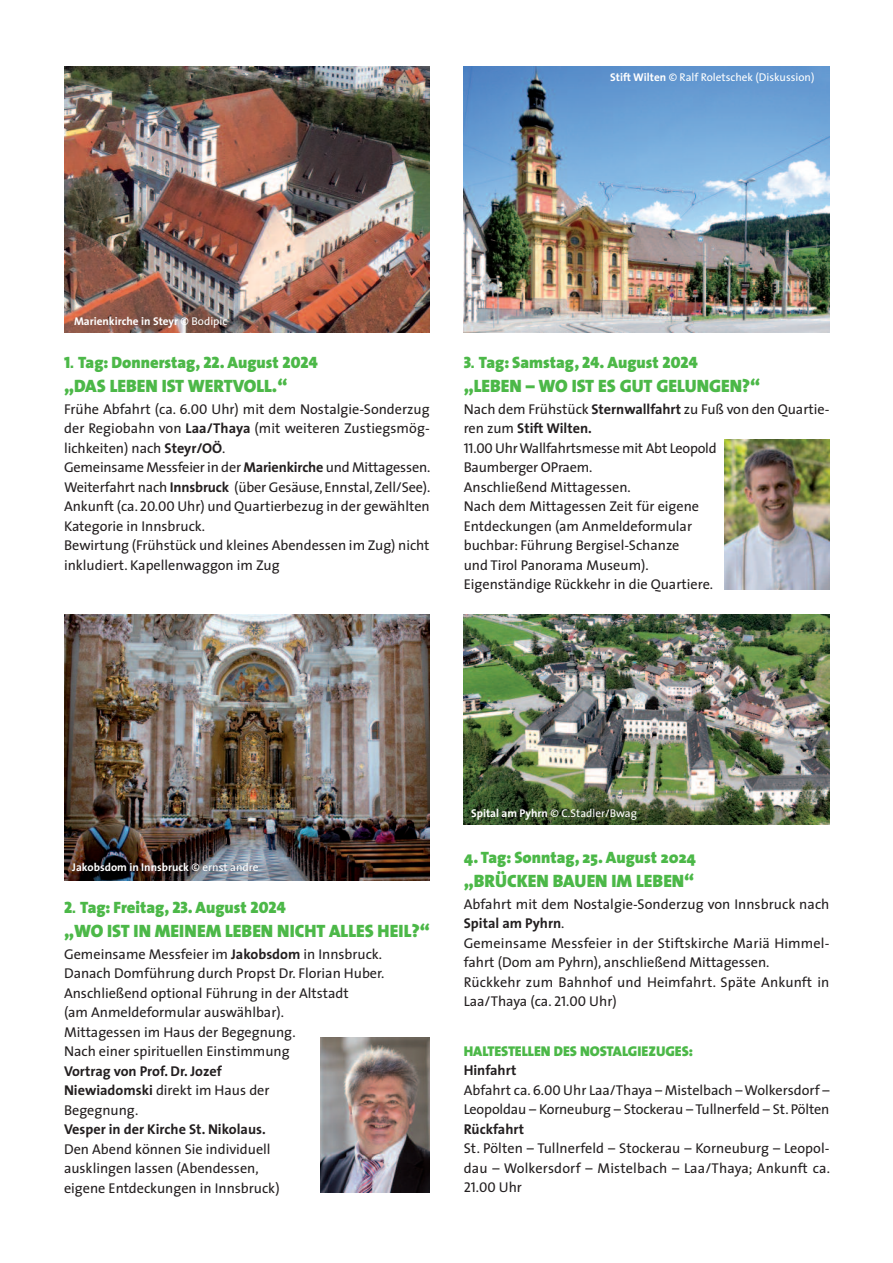
<style>
.page{position:relative;width:893px;height:1263px;background:#fff}
.page>*{position:absolute;margin:0;border:0;box-sizing:border-box;transform-origin:0 0}
.t1{font:900 18px "The Sans";color:#4cb848}
.t2{font:900 16.5px "The Sans";color:#4cb848}
.t3{font:14.25px/19.5px "The Sans";color:#231f20}
.t4{font:700 14.25px/19.5px "The Sans";color:#231f20}
.t5{font:900 14.25px "The Sans";color:#4cb848}
.t6{font:14.25px "The Sans Caps";color:#231f20}
.t7{font:11.25px "The Sans";color:#fff}
.t8{font:700 11.25px "The Sans";color:#fff}
.s1{font-weight:700}
.s2{font-weight:400}
.s3{font-family:"The Sans Black Caps";font-weight:400}
.s4{font-family:"Formata";font-weight:500;font-stretch:condensed}
.s5{font-family:"The Sans Caps"}
.s6{font-family:"The Sans"}
</style>
<div class="page">
<img style="left:64px;top:67px;width:366px;height:266px">
<img style="left:64px;top:615px;width:366px;height:265px">
<img style="left:464px;top:67px;width:365px;height:266px">
<img style="left:464px;top:615px;width:365px;height:210px">
<img style="left:320px;top:1038px;width:110px;height:155px">
<img style="left:724px;top:440px;width:105px;height:149px">
<p class="t7" style="left:610px;top:73px;width:206px"><span class="s1">Stift Wilten</span> © Ralf Roletschek (Diskussion)</p>
<p class="t8" style="left:74px;top:317px;width:155px">Marienkirche in Steyr <span class="s2">© Bodipic</span></p>
<p class="t2" style="left:64px;top:356px;width:255px"><span class="s3">1</span><span class="s4">.</span> Tag: Donnerstag, <span class="s3">22</span>. August <span class="s3">2024</span></p>
<p class="t1" style="left:64px;top:379px;width:225px">„DAS LEBEN IST WERTVOLL.“</p>
<p class="t3" style="left:64px;top:401px;width:368px">Frühe Abfahrt (ca. <span class="s5">6.00</span> Uhr) mit dem Nostalgie-Sonderzug der Regiobahn von <span class="s1">Laa/Thaya</span> (mit weiteren Zustiegsmög&shy;lichkeiten) nach <span class="s1">Steyr/OÖ</span>.<br>Gemeinsame Messfeier in der <span class="s1">Marienkirche</span> und Mittagessen.<br>Weiterfahrt nach <span class="s1">Innsbruck</span> (über Gesäuse, Ennstal, Zell/See).<br>Ankunft (ca. <span class="s5">20.00</span> Uhr) und Quartierbezug in der gewählten Kategorie in Innsbruck.<br>Bewirtung (Frühstück und kleines Abendessen im Zug) nicht inkludiert. Kapellenwaggon im Zug</p>
<p class="t2" style="left:464px;top:356px;width:236px"><span class="s3">3</span><span class="s4">.</span> Tag: Samstag, <span class="s3">24</span>. August <span class="s3">2024</span></p>
<p class="t1" style="left:464px;top:379px;width:298px">„LEBEN – WO IST ES GUT GELUNGEN?“</p>
<p class="t3" style="left:464px;top:401px;width:367px">Nach dem Frühstück <span class="s1">Sternwallfahrt</span> zu Fuß von den Quartie&shy;ren zum <span class="s1">Stift Wilten.<br></span><span class="s5">11.00</span> Uhr Wallfahrtsmesse mit Abt Leopold<br>Baumberger OPraem.<br>Anschließend Mittagessen.<br>Nach dem Mittagessen Zeit für eigene<br>Entdeckungen (am Anmeldeformular<br>buchbar: Führung Bergisel-Schanze<br>und Tirol Panorama Museum).<br>Eigenständige Rückkehr in die Quartiere.</p>
<p class="t8" style="left:72px;top:863px;width:188px">Jakobsdom in Innsbruck <span class="s2">© ernst andre</span></p>
<p class="t2" style="left:64px;top:901px;width:223px"><span class="s3">2</span><span class="s4">.</span> Tag: Freitag, <span class="s3">23</span>. August <span class="s3">2024</span></p>
<p class="t1" style="left:64px;top:924px;width:367px">„WO IST IN MEINEM LEBEN NICHT ALLES HEIL?“</p>
<p class="t3" style="left:64px;top:945px;width:322px">Gemeinsame Messfeier im <span class="s1">Jakobsdom</span> in Innsbruck.<br>Danach Domführung durch Propst Dr. Florian Huber.<br>Anschließend optional Führung in der Altstadt<br>(am Anmeldeformular auswählbar).<br>Mittagessen im Haus der Begegnung.<br>Nach einer spirituellen Einstimmung</p>
<p class="t4" style="left:64px;top:1062px;width:207px">Vortrag von Prof. Dr. Jozef<br>Niewiadomski <span class="s2">direkt im Haus der<br>Begegnung.</span></p>
<p class="t4" style="left:64px;top:1121px;width:203px">Vesper in der Kirche St. Nikolaus.</p>
<p class="t3" style="left:64px;top:1140px;width:217px">Den Abend können Sie individuell ausklingen lassen (Abendessen, eigene Entdeckungen in Innsbruck)</p>
<p class="t7" style="left:471px;top:809px;width:167px"><span class="s1">Spital am Pyhrn</span> © C.Stadler/Bwag</p>
<p class="t2" style="left:464px;top:851px;width:234px">4. Tag: Sonntag, 25. August 2024</p>
<p class="t1" style="left:464px;top:874px;width:232px">„BRÜCKEN BAUEN IM LEBEN“</p>
<p class="t3" style="left:464px;top:895px;width:367px">Abfahrt mit dem Nostalgie-Sonderzug von Innsbruck nach <span class="s1">Spital am Pyhrn</span>.<br>Gemeinsame Messfeier in der Stiftskirche Mariä Himmel&shy;fahrt (Dom am Pyhrn), anschließend Mittagessen.<br>Rückkehr zum Bahnhof und Heimfahrt. Späte Ankunft in Laa/Thaya (ca. <span class="s5">21.00</span> Uhr)</p>
<p class="t5" style="left:464px;top:1045px;width:231px">HALTESTELLEN DES NOSTALGIEZUGES:</p>
<p class="t3" style="left:464px;top:1062px;width:367px"><span class="s1">Hinfahrt<br></span>Abfahrt ca. <span class="s5">6.00</span> Uhr Laa/Thaya – Mistelbach – Wolkersdorf –<br>Leopoldau – Korneuburg – Stockerau – Tullnerfeld – St. Pölten</p>
<p class="t4" style="left:464px;top:1120px;width:62px">Rückfahrt</p>
<p class="t3" style="left:464px;top:1140px;width:368px">St. Pölten – Tullnerfeld – Stockerau – Korneuburg – Leopol&shy;dau – Wolkersdorf – Mistelbach – Laa/Thaya; Ankunft ca.</p>
<p class="t6" style="left:464px;top:1182px;width:60px">21.00 <span class="s6">Uhr</span></p>
</div>
